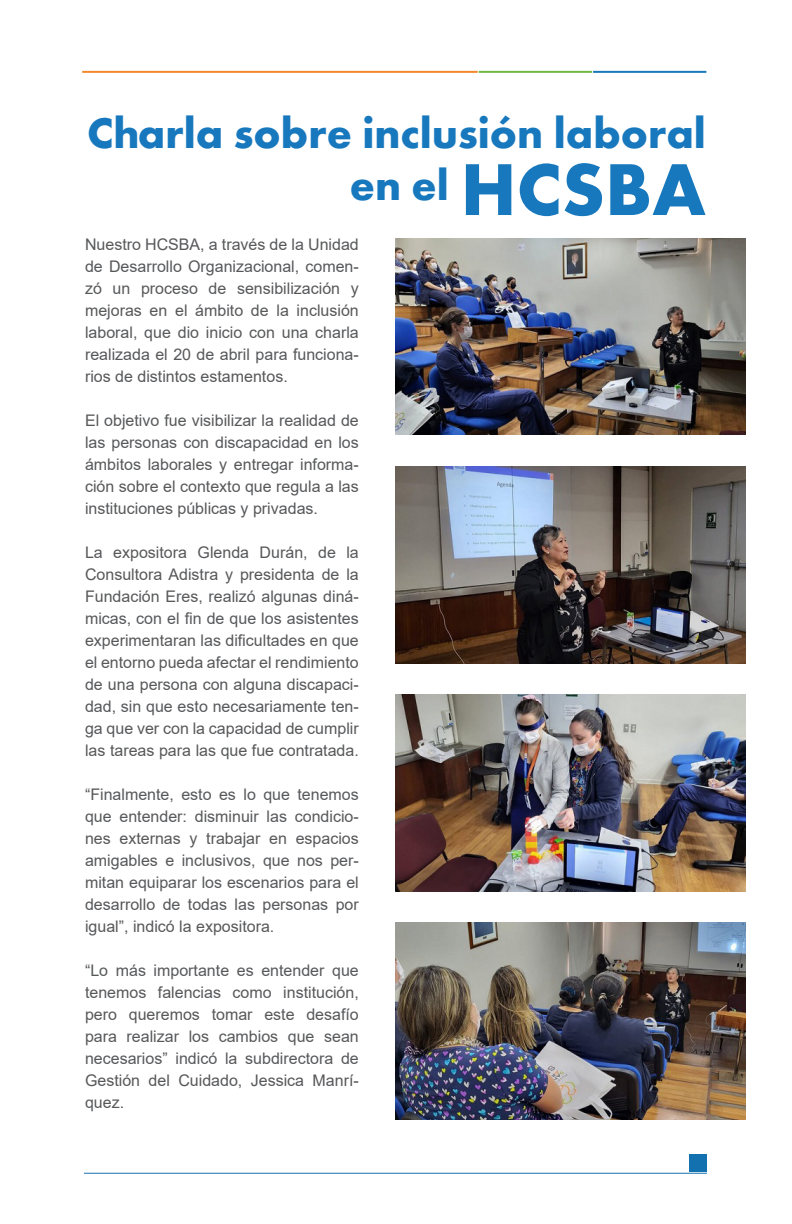
<style>
.page{position:relative;width:792px;height:1224px;background:#fff}
.page>*{position:absolute;margin:0;border:0;box-sizing:border-box;transform-origin:0 0}
.t1{font:700 76.2px "Futura PT";color:#1878bd}
.t2{font:700 44.6px "Futura PT";color:#1878bd}
.t3{font:16px/22px "Arial";color:#57585a;text-align:justify}
</style>
<div class="page">
<hr style="left:82px;top:71px;width:396px;height:2px;background:#f3892b">
<hr style="left:479px;top:71px;width:113px;height:2px;background:#73b743">
<hr style="left:593px;top:71px;width:113px;height:2px;background:#1878bc">
<hr style="left:84px;top:1173px;width:623px;height:1px;background:#1471b0">
<div style="left:689px;top:1154px;width:18px;height:17px;background:#1471b0"></div>
<img style="left:396px;top:238px;width:350px;height:197px">
<img style="left:396px;top:466px;width:350px;height:197px">
<img style="left:396px;top:695px;width:350px;height:196px">
<img style="left:396px;top:923px;width:350px;height:197px">
<p class="t2" style="left:87px;top:104px;width:620px">Charla sobre inclusión laboral</p>
<p class="t2" style="left:350px;top:156px;width:101px">en el</p>
<p class="t1" style="left:461px;top:140px;width:247px">HCSBA</p>
<p class="t3" style="left:85px;top:233px;width:275px">Nuestro HCSBA, a través de la Unidad de Desarrollo Organizacional, comen&shy;zó un proceso de sensibilización y mejoras en el ámbito de la inclusión laboral, que dio inicio con una charla realizada el 20 de abril para funciona&shy;rios de distintos estamentos.</p>
<p class="t3" style="left:85px;top:409px;width:275px">El objetivo fue visibilizar la realidad de las personas con discapacidad en los ámbitos laborales y entregar informa&shy;ción sobre el contexto que regula a las instituciones públicas y privadas.</p>
<p class="t3" style="left:85px;top:541px;width:275px">La expositora Glenda Durán, de la Consultora Adistra y presidenta de la Fundación Eres, realizó algunas diná&shy;micas, con el fin de que los asistentes experimentaran las dificultades en que el entorno pueda afectar el rendimiento de una persona con alguna discapaci&shy;dad, sin que esto necesariamente ten&shy;ga que ver con la capacidad de cumplir las tareas para las que fue contratada.</p>
<p class="t3" style="left:85px;top:783px;width:275px">“Finalmente, esto es lo que tenemos que entender: disminuir las condicio&shy;nes externas y trabajar en espacios amigables e inclusivos, que nos per&shy;mitan equiparar los escenarios para el desarrollo de todas las personas por igual”, indicó la expositora.</p>
<p class="t3" style="left:85px;top:959px;width:275px">“Lo más importante es entender que tenemos falencias como institución, pero queremos tomar este desafío para realizar los cambios que sean necesarios” indicó la subdirectora de Gestión del Cuidado, Jessica Manrí&shy;quez.</p>
</div>
